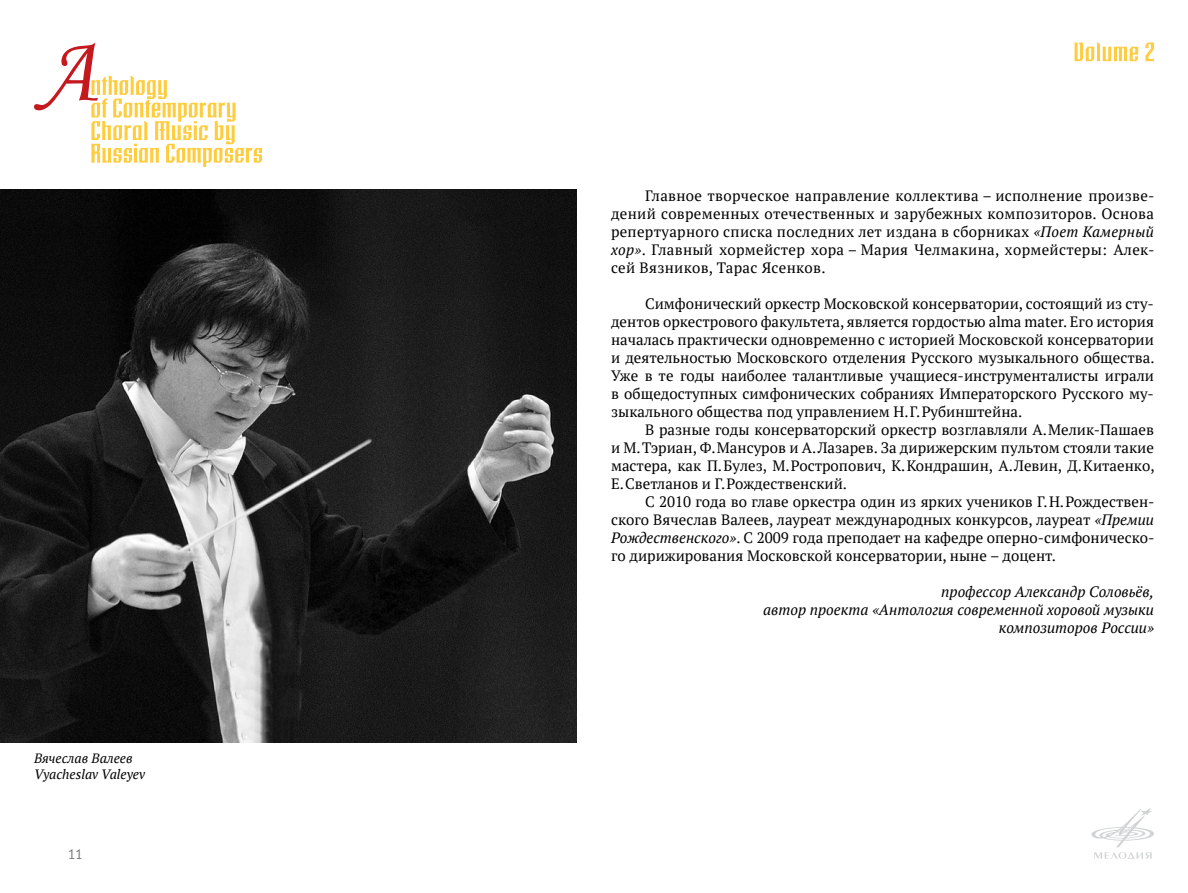
<style>
.page{position:relative;width:1188px;height:893px;background:#fff}
.page>*{position:absolute;margin:0;border:0;box-sizing:border-box;transform-origin:0 0}
.t1{font:15px/18px "PT Serif";color:#000;text-align:justify}
.t2{font:italic 15px/18px "PT Serif";color:#000;text-align:right}
.t3{font:italic 13.5px/16.2px "PT Serif";color:#000}
.t4{font:13.5px "PT Sans";color:#777471}
.s1{font-style:italic}
</style>
<div class="page">
<svg style="left:1091px;top:808px;width:63px;height:50px"></svg>
<svg style="left:34px;top:43px;width:228px;height:124px"></svg>
<svg style="left:1074px;top:43px;width:64px;height:18px"></svg>
<svg style="left:1145px;top:43px;width:9px;height:18px"></svg>
<img style="left:0;top:189px;width:577px;height:553px">
<p class="t3" style="left:34px;top:750px;width:113px">Вячеслав Валеев<br>Vyacheslav Valeyev</p>
<p class="t4" style="left:68px;top:845px;width:16px">11</p>
<p class="t1" style="left:611px;top:186px;width:545px;text-indent:34px">Главное творческое направление коллектива – исполнение произве&shy;дений современных отечественных и зарубежных композиторов. Основа репертуарного списка последних лет издана в сборниках <span class="s1">«Поет Камерный хор»</span>. Главный хормейстер хора – Мария Челмакина, хормейстеры: Алек&shy;сей Вязников, Тарас Ясенков.</p>
<p class="t1" style="left:611px;top:294px;width:545px;text-indent:34px">Симфонический оркестр Московской консерватории, состоящий из сту&shy;дентов оркестрового факультета, является гордостью alma mater. Его история началась практически одновременно с историей Московской консерватории и деятельностью Московского отделения Русского музыкального общества.<br>Уже в те годы наиболее талантливые учащиеся-инструменталисты играли в общедоступных симфонических собраниях Императорского Русского му&shy;зыкального общества под управлением Н.Г.Рубинштейна.</p>
<p class="t1" style="left:611px;top:420px;width:545px;text-indent:34px">В разные годы консерваторский оркестр возглавляли А.Мелик-Пашаев и М.Тэриан, Ф.Мансуров и А.Лазарев. За дирижерским пультом стояли такие мастера, как П.Булез, М.Ростропович, К.Кондрашин, А.Левин, Д.Китаенко, Е.Светланов и Г.Рождественский.</p>
<p class="t1" style="left:611px;top:492px;width:545px;text-indent:34px">С 2010 года во главе оркестра один из ярких учеников Г.Н.Рождествен&shy;ского Вячеслав Валеев, лауреат международных конкурсов, лауреат <span class="s1">«Премии Рождественского»</span>. С 2009 года преподает на кафедре оперно-симфоническо&shy;го дирижирования Московской консерватории, ныне – доцент.</p>
<p class="t2" style="left:763px;top:582px;width:392px">профессор Александр Соловьёв,<br>автор проекта «Антология современной хоровой музыки композиторов России»</p>
</div>
